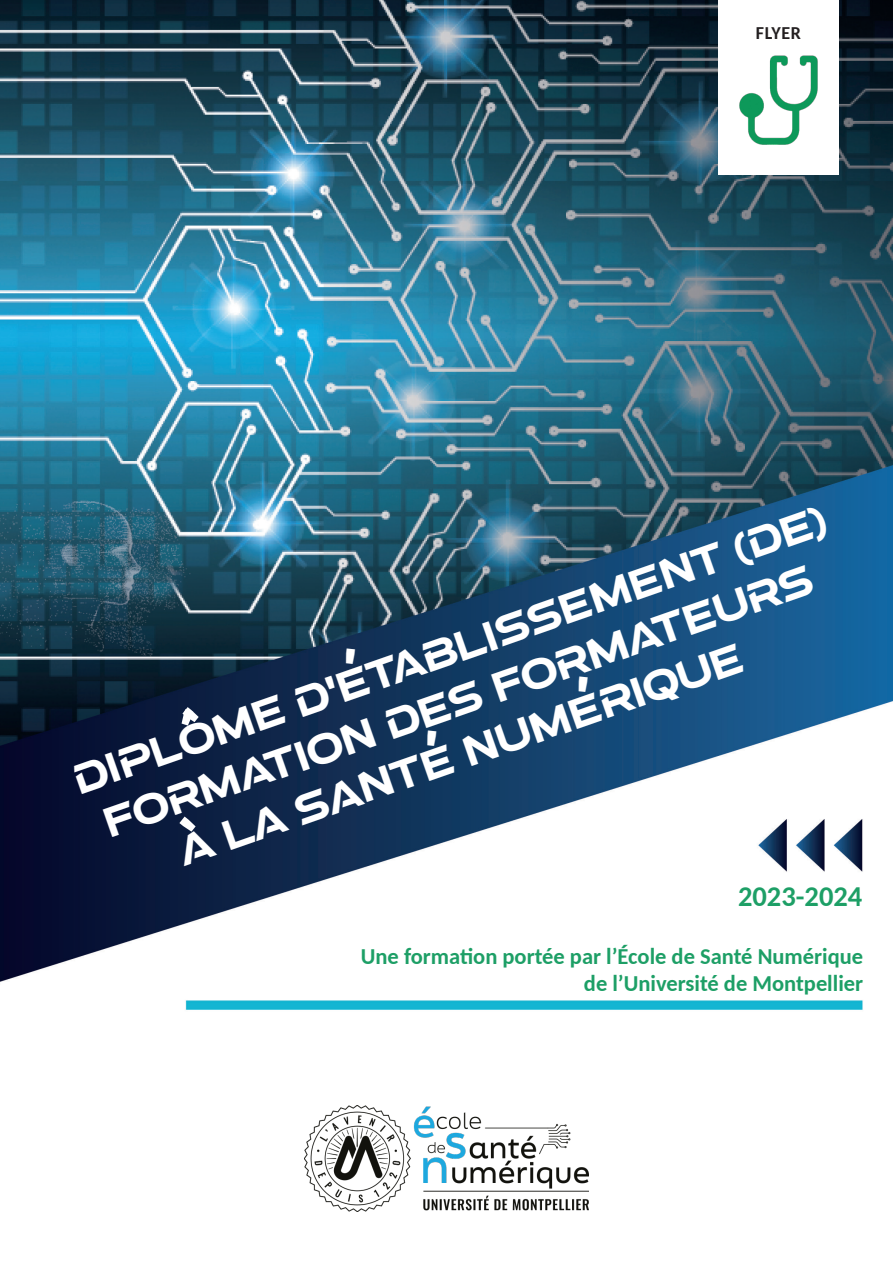
<style>
.page{position:relative;width:893px;height:1263px;background:#fff}
.page>*{position:absolute;margin:0;border:0;box-sizing:border-box;transform-origin:0 0}
.t1{font:37.5px "a Atmospheric";color:#fff}
.t2{font:700 28.5px "Carlito";color:#1d9f66}
.t3{font:700 22.5px "Carlito";color:#1d9f66}
.t4{font:700 18px "Carlito";letter-spacing:.04em;color:#231f20}
</style>
<div class="page">
<img style="left:0;top:0;width:893px;height:1211px">
<div style="left:719px;top:0;width:120px;height:174px;background:#fff"></div>
<img style="left:739px;top:55px;width:79px;height:90px">
<img style="left:305px;top:1106px;width:283px;height:106px">
<svg style="left:345px;top:648px;width:10px;height:15px"></svg>
<svg style="left:427px;top:730px;width:9px;height:16px"></svg>
<svg style="left:578px;top:676px;width:10px;height:16px"></svg>
<svg style="left:181px;top:707px;width:18px;height:19px"></svg>
<svg style="left:179px;top:816px;width:17px;height:16px"></svg>
<p class="t4" style="left:756px;top:21px;width:47px">FLYER</p>
<p class="t1" style="left:69px;top:764px;width:796px;rotate:-19deg">DIPLOME D'ETABLISSEMENT (DE)</p>
<p class="t1" style="left:100px;top:808px;width:750px;rotate:-19deg">FORMATION DES FORMATEURS</p>
<p class="t1" style="left:174px;top:836px;width:596px;rotate:-19deg">A LA SANTE NUMERIQUE</p>
<p class="t2" style="left:738px;top:877px;width:126px">2023-2024</p>
<p class="t3" style="left:361px;top:941px;width:504px">Une formation portée par l’École de Santé Numérique</p>
<p class="t3" style="left:584px;top:968px;width:281px">de l’Université de Montpellier</p>
</div>
